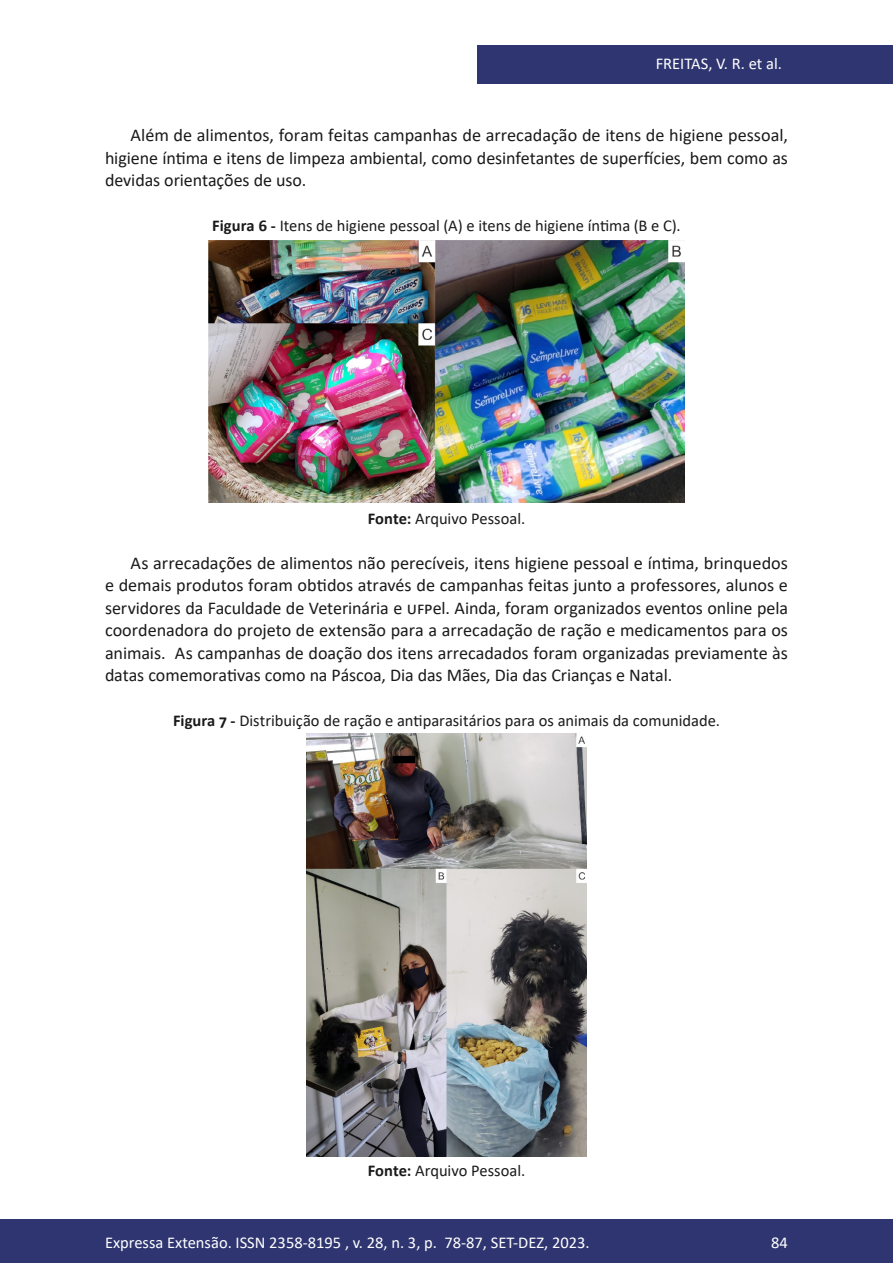
<style>
.page{position:relative;width:893px;height:1263px;background:#fff}
.page>*{position:absolute;margin:0;border:0;box-sizing:border-box;transform-origin:0 0}
.t1{font:18px/22.5px "Calibri";letter-spacing:-.005em;color:#1a1a1a;text-align:justify}
.t2{font:16.5px "Calibri";color:#1a1a1a}
.t3{font:16.5px "Calibri";color:#fff}
.s1{font-weight:700}
</style>
<div class="page">
<div style="left:477px;top:45px;width:416px;height:39px;background:#2e3570"></div>
<div style="left:0;top:1219px;width:893px;height:44px;background:#2e3570"></div>
<img style="left:209px;top:240px;width:475px;height:263px">
<img style="left:306px;top:733px;width:280px;height:423px">
<p class="t3" style="left:656px;top:52px;width:128px">FREITAS, V. R. et al.</p>
<p class="t1" style="left:105px;top:123px;width:684px;text-indent:26px">Além de alimentos, foram feitas campanhas de arrecadação de itens de higiene pessoal, higiene íntima e itens de limpeza ambiental, como desinfetantes de superfícies, bem como as devidas orientações de uso.</p>
<p class="t2" style="left:212px;top:214px;width:470px"><span class="s1">Figura 6 -</span> Itens de higiene pessoal (A) e itens de higiene íntima (B e C).</p>
<p class="t2" style="left:368px;top:507px;width:159px"><span class="s1">Fonte:</span> Arquivo Pessoal.</p>
<p class="t1" style="left:105px;top:551px;width:684px;text-indent:26px">As arrecadações de alimentos não perecíveis, itens higiene pessoal e íntima, brinquedos e demais produtos foram obtidos através de campanhas feitas junto a professores, alunos e servidores da Faculdade de Veterinária e UFPel. Ainda, foram organizados eventos online pela coordenadora do projeto de extensão para a arrecadação de ração e medicamentos para os animais. As campanhas de doação dos itens arrecadados foram organizadas previamente às datas comemorativas como na Páscoa, Dia das Mães, Dia das Crianças e Natal.</p>
<p class="t2" style="left:173px;top:709px;width:548px"><span class="s1">Figura 7 -</span> Distribuição de ração e antiparasitários para os animais da comunidade.</p>
<p class="t2" style="left:368px;top:1159px;width:159px"><span class="s1">Fonte:</span> Arquivo Pessoal.</p>
<p class="t3" style="left:105px;top:1230px;width:486px">Expressa Extensão. ISSN 2358-8195 , v. 28, n. 3, p. 78-87, SET-DEZ, 2023.</p>
<p class="t3" style="left:771px;top:1230px;width:18px">84</p>
</div>
